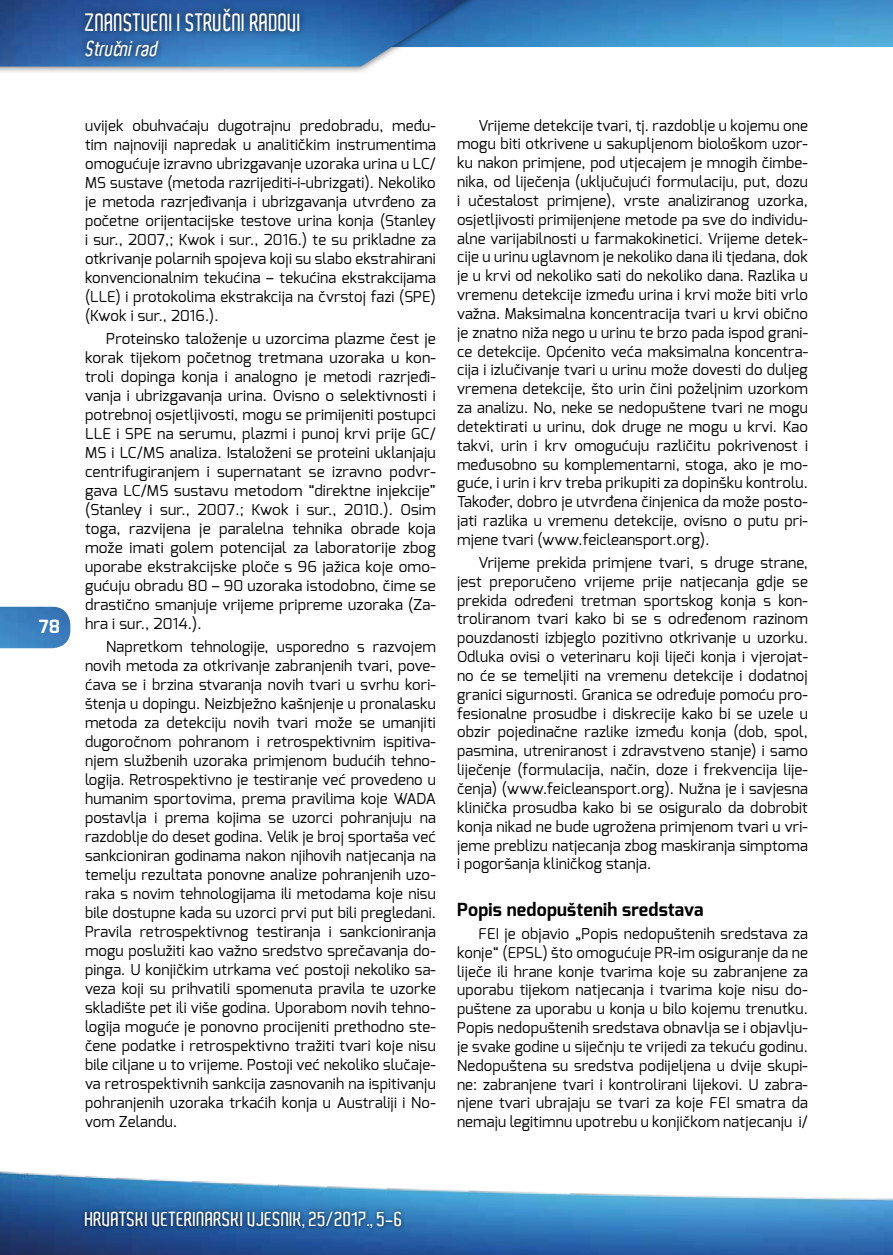
<style>
.page{position:relative;width:893px;height:1255px;background:#fff}
.page>*{position:absolute;margin:0;border:0;box-sizing:border-box;transform-origin:0 0}
.t1{font:600 24px "Aldo";color:#fff;scale:.9 1}
.t2{font:italic 600 21px "Aldo";color:#fff;scale:.9 1}
.t3{font:600 19.5px "Aldo";color:#fff}
.t4{font:700 18.15px "Exo";color:#fff}
.t5{font:700 18px "Exo";letter-spacing:.01em;color:#000}
.t6{font:15px/19px "Exo";letter-spacing:.01em;color:#000;text-align:justify}
.s1{font-family:"Libel Suit";font-weight:400;font-size:22.5px}
.s2{font-family:"Libel Suit";font-weight:400;font-size:18.45px}
</style>
<div class="page">
<img style="left:505px;top:0;width:388px;height:47px">
<div style="left:0;top:0;width:505px;height:75px;background:#000;opacity:.75"></div>
<img style="left:0;top:0;width:498px;height:66px">
<img style="left:0;top:1171px;width:893px;height:83px">
<img style="left:0;top:606px;width:70px;height:42px">
<div style="left:81px;top:1207px;width:325px;height:25px;background:#000;opacity:.75"></div>
<div style="left:78px;top:1px;width:230px;height:63px;background:#000;opacity:.75"></div>
<p class="t4" style="left:39px;top:614px;width:23px">78</p>
<h1 class="t1" style="left:85px;top:9px;width:242px">ZNANSTVENI I STRU<span class="s1">Č</span>NI RADOVI</h1>
<h2 class="t2" style="left:85px;top:37px;width:87px">Stru<span class="s2">č</span>nirad</h2>
<p class="t6" style="left:85px;top:116px;width:352px">uvijek obuhvaćaju dugotrajnu predobradu, među&shy;tim najnoviji napredak u analitičkim instrumentima omogućuje izravno ubrizgavanje uzoraka urina u LC/ MS sustave (metoda razrijediti-i-ubrizgati). Nekoliko je metoda razrjeđivanja i ubrizgavanja utvrđeno za početne orijentacijske testove urina konja (Stanley i sur., 2007,; Kwok i sur., 2016.) te su prikladne za otkrivanje polarnih spojeva koji su slabo ekstrahirani konvencionalnim tekućina – tekućina ekstrakcijama (LLE) i protokolima ekstrakcija na čvrstoj fazi (SPE) (Kwok i sur., 2016.).</p>
<p class="t6" style="left:85px;top:329px;width:352px;text-indent:21px">Proteinsko taloženje u uzorcima plazme čest je korak tijekom početnog tretmana uzoraka u kon&shy;troli dopinga konja i analogno je metodi razrjeđi&shy;vanja i ubrizgavanja urina. Ovisno o selektivnosti i potrebnoj osjetljivosti, mogu se primijeniti postupci LLE i SPE na serumu, plazmi i punoj krvi prije GC/ MS i LC/MS analiza. Istaloženi se proteini uklanjaju centrifugiranjem i supernatant se izravno podvr&shy;gava LC/MS sustavu metodom “direktne injekcije” (Stanley i sur., 2007.; Kwok i sur., 2010.). Osim toga, razvijena je paralelna tehnika obrade koja može imati golem potencijal za laboratorije zbog uporabe ekstrakcijske ploče s 96 jažica koje omo&shy;gućuju obradu 80 – 90 uzoraka istodobno, čime se drastično smanjuje vrijeme pripreme uzoraka (Za&shy;hra i sur., 2014.).</p>
<p class="t6" style="left:85px;top:637px;width:352px;text-indent:21px">Napretkom tehnologije, usporedno s razvojem novih metoda za otkrivanje zabranjenih tvari, pove&shy;ćava se i brzina stvaranja novih tvari u svrhu kori&shy;štenja u dopingu. Neizbježno kašnjenje u pronalasku metoda za detekciju novih tvari može se umanjiti dugoročnom pohranom i retrospektivnim ispitiva&shy;njem službenih uzoraka primjenom budućih tehno&shy;logija. Retrospektivno je testiranje već provedeno u humanim sportovima, prema pravilima koje WADA postavlja i prema kojima se uzorci pohranjuju na razdoblje do deset godina. Velik je broj sportaša već sankcioniran godinama nakon njihovih natjecanja na temelju rezultata ponovne analize pohranjenih uzo&shy;raka s novim tehnologijama ili metodama koje nisu bile dostupne kada su uzorci prvi put bili pregledani.<br>Pravila retrospektivnog testiranja i sankcioniranja mogu poslužiti kao važno sredstvo sprečavanja do&shy;pinga. U konjičkim utrkama već postoji nekoliko sa&shy;veza koji su prihvatili spomenuta pravila te uzorke skladište pet ili više godina. Uporabom novih tehno&shy;logija moguće je ponovno procijeniti prethodno ste&shy;čene podatke i retrospektivno tražiti tvari koje nisu bile ciljane u to vrijeme. Postoji već nekoliko slučaje&shy;va retrospektivnih sankcija zasnovanih na ispitivanju pohranjenih uzoraka trkaćih konja u Australiji i No&shy;vom Zelandu.</p>
<p class="t6" style="left:457px;top:116px;width:352px;text-indent:21px">Vrijeme detekcije tvari, tj. razdoblje u kojemu one mogu biti otkrivene u sakupljenom biološkom uzor&shy;ku nakon primjene, pod utjecajem je mnogih čimbe&shy;nika, od liječenja (uključujući formulaciju, put, dozu i učestalost primjene), vrste analiziranog uzorka, osjetljivosti primijenjene metode pa sve do individu&shy;alne varijabilnosti u farmakokinetici. Vrijeme detek&shy;cije u urinu uglavnom je nekoliko dana ili tjedana, dok je u krvi od nekoliko sati do nekoliko dana. Razlika u vremenu detekcije između urina i krvi može biti vrlo važna. Maksimalna koncentracija tvari u krvi obično je znatno niža nego u urinu te brzo pada ispod grani&shy;ce detekcije. Općenito veća maksimalna koncentra&shy;cija i izlučivanje tvari u urinu može dovesti do duljeg vremena detekcije, što urin čini poželjnim uzorkom za analizu. No, neke se nedopuštene tvari ne mogu detektirati u urinu, dok druge ne mogu u krvi. Kao takvi, urin i krv omogućuju različitu pokrivenost i međusobno su komplementarni, stoga, ako je mo&shy;guće, i urin i krv treba prikupiti za dopinšku kontrolu.<br>Također, dobro je utvrđena činjenica da može posto&shy;jati razlika u vremenu detekcije, ovisno o putu pri&shy;mjene tvari (www.feicleansport.org).</p>
<p class="t6" style="left:457px;top:553px;width:352px;text-indent:21px">Vrijeme prekida primjene tvari, s druge strane, jest preporučeno vrijeme prije natjecanja gdje se prekida određeni tretman sportskog konja s kon&shy;troliranom tvari kako bi se s određenom razinom pouzdanosti izbjeglo pozitivno otkrivanje u uzorku.<br>Odluka ovisi o veterinaru koji liječi konja i vjerojat&shy;no će se temeljiti na vremenu detekcije i dodatnoj granici sigurnosti. Granica se određuje pomoću pro&shy;fesionalne prosudbe i diskrecije kako bi se uzele u obzir pojedinačne razlike između konja (dob, spol, pasmina, utreniranost i zdravstveno stanje) i samo liječenje (formulacija, način, doze i frekvencija lije&shy;čenja) (www.feicleansport.org). Nužna je i savjesna klinička prosudba kako bi se osiguralo da dobrobit konja nikad ne bude ugrožena primjenom tvari u vri&shy;jeme preblizu natjecanja zbog maskiranja simptoma i pogoršanja kliničkog stanja.</p>
<p class="t5" style="left:457px;top:897px;width:248px">Popis nedopuštenih sredstava</p>
<p class="t6" style="left:457px;top:924px;width:352px;text-indent:21px">FEI je objavio „Popis nedopuštenih sredstava za konje“ (EPSL) što omogućuje PR-im osiguranje da ne liječe ili hrane konje tvarima koje su zabranjene za uporabu tijekom natjecanja i tvarima koje nisu do&shy;puštene za uporabu u konja u bilo kojemu trenutku.<br>Popis nedopuštenih sredstava obnavlja se i objavlju&shy;je svake godine u siječnju te vrijedi za tekuću godinu.<br>Nedopuštena su sredstva podijeljena u dvije skupi&shy;ne: zabranjene tvari i kontrolirani lijekovi. U zabra&shy;njene tvari ubrajaju se tvari za koje FEI smatra da nemaju legitimnu upotrebu u konjičkom natjecanju i/</p>
<h3 class="t3" style="left:85px;top:1207px;width:319px">HRVATSKI VETERINARSKI VJESNIK, 25/2017., 5-6</h3>
</div>
